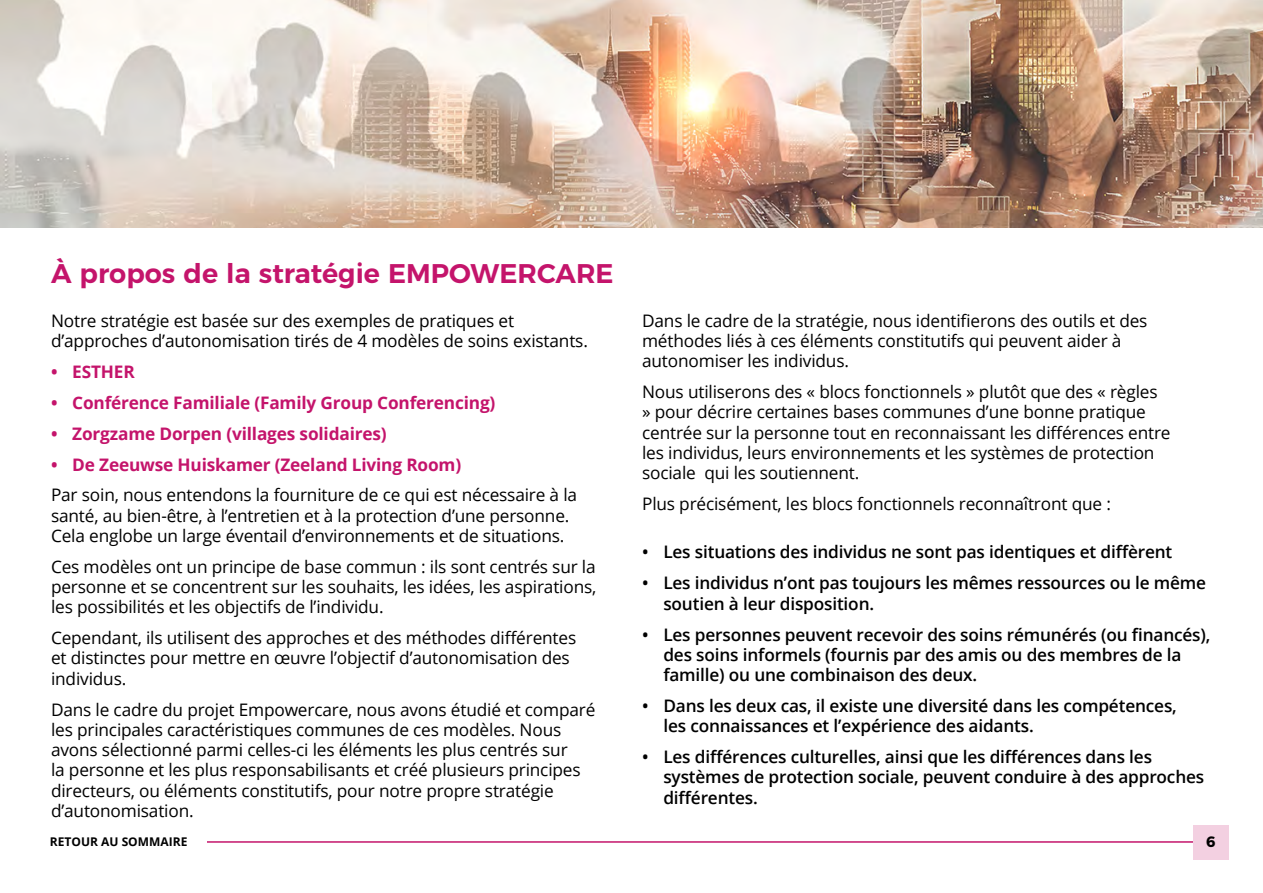
<style>
.page{position:relative;width:1263px;height:893px;background:#fff}
.page>*{position:absolute;margin:0;border:0;box-sizing:border-box;transform-origin:0 0}
.Page_Header{font:600 27px "Montserrat";color:#c4146b}
.Body_Copy{font:17.25px/20.2px "Open Sans";letter-spacing:-.01em;color:#000}
.Bullets_Points{font:600 17.25px/20.2px "Open Sans";letter-spacing:-.01em;color:#000}
.Body_Copy-2{font:700 17.25px "Open Sans";letter-spacing:-.01em;color:#c4146b}
.t1{font:700 15px "Montserrat";color:#000}
.t2{font:700 12px "Open Sans";color:#000}
</style>
<div class="page">
<img style="left:0;top:0;width:1263px;height:227px">
<hr style="left:166px;top:841px;width:1034px;height:2px;background:#c4146b">
<div style="left:1193px;top:825px;width:36px;height:34px;background:#f3d0e1"></div>
<div style="left:34px;top:825px;width:173px;height:34px;background:#fff"></div>
<p class="Page_Header" style="left:51px;top:252px;width:564px">À propos de la stratégie EMPOWERCARE</p>
<p class="Body_Copy" style="left:51px;top:310px;width:538px">Notre stratégie est basée sur des exemples de pratiques et d’approches d’autonomisation tirés de 4 modèles de soins existants.</p>
<p class="Body_Copy-2" style="left:51px;top:359px;width:85px">• ESTHER</p>
<p class="Body_Copy-2" style="left:51px;top:390px;width:446px">• Conférence Familiale (Family Group Conferencing)</p>
<p class="Body_Copy-2" style="left:51px;top:421px;width:337px">• Zorgzame Dorpen (villages solidaires)</p>
<p class="Body_Copy-2" style="left:51px;top:452px;width:412px">• De Zeeuwse Huiskamer (Zeeland Living Room)</p>
<p class="Body_Copy" style="left:51px;top:485px;width:528px">Par soin, nous entendons la fourniture de ce qui est nécessaire à la santé, au bien-être, à l’entretien et à la protection d’une personne.<br>Cela englobe un large éventail d’environnements et de situations.</p>
<p class="Body_Copy" style="left:51px;top:556px;width:547px;text-align:justify">Ces modèles ont un principe de base commun : ils sont centrés sur la personne et se concentrent sur les souhaits, les idées, les aspirations, les possibilités et les objectifs de l’individu.</p>
<p class="Body_Copy" style="left:51px;top:627px;width:527px">Cependant, ils utilisent des approches et des méthodes différentes et distinctes pour mettre en œuvre l’objectif d’autonomisation des individus.</p>
<p class="Body_Copy" style="left:51px;top:699px;width:546px">Dans le cadre du projet Empowercare, nous avons étudié et comparé les principales caractéristiques communes de ces modèles. Nous avons sélectionné parmi celles-ci les éléments les plus centrés sur<br>la personne et les plus responsabilisants et créé plusieurs principes directeurs, ou éléments constitutifs, pour notre propre stratégie d’autonomisation.</p>
<p class="Body_Copy" style="left:642px;top:310px;width:507px">Dans le cadre de la stratégie, nous identifierons des outils et des méthodes liés à ces éléments constitutifs qui peuvent aider à autonomiser les individus.</p>
<p class="Body_Copy" style="left:642px;top:381px;width:530px">Nous utiliserons des « blocs fonctionnels » plutôt que des « règles<br>» pour décrire certaines bases communes d’une bonne pratique centrée sur la personne tout en reconnaissant les différences entre les individus, leurs environnements et les systèmes de protection sociale qui les soutiennent.</p>
<p class="Body_Copy" style="left:642px;top:493px;width:470px">Plus précisément, les blocs fonctionnels reconnaîtront que :</p>
<p class="Bullets_Points" style="left:642px;top:542px;width:532px">• Les situations des individus ne sont pas identiques et diffèrent</p>
<p class="Bullets_Points" style="left:663px;top:573px;width:544px;text-indent:-21px">• Les individus n’ont pas toujours les mêmes ressources ou le même soutien à leur disposition.</p>
<p class="Bullets_Points" style="left:663px;top:624px;width:548px;text-indent:-21px">• Les personnes peuvent recevoir des soins rémunérés (ou financés), des soins informels (fournis par des amis ou des membres de la famille) ou une combinaison des deux.</p>
<p class="Bullets_Points" style="left:663px;top:695px;width:515px;text-indent:-21px">• Dans les deux cas, il existe une diversité dans les compétences, les connaissances et l’expérience des aidants.</p>
<p class="Bullets_Points" style="left:663px;top:746px;width:542px;text-indent:-21px">• Les différences culturelles, ainsi que les différences dans les systèmes de protection sociale, peuvent conduire à des approches différentes.</p>
<p class="t2" style="left:50px;top:833px;width:139px">RETOUR AU SOMMAIRE</p>
<p class="t1" style="left:1206px;top:829px;width:11px">6</p>
</div>
